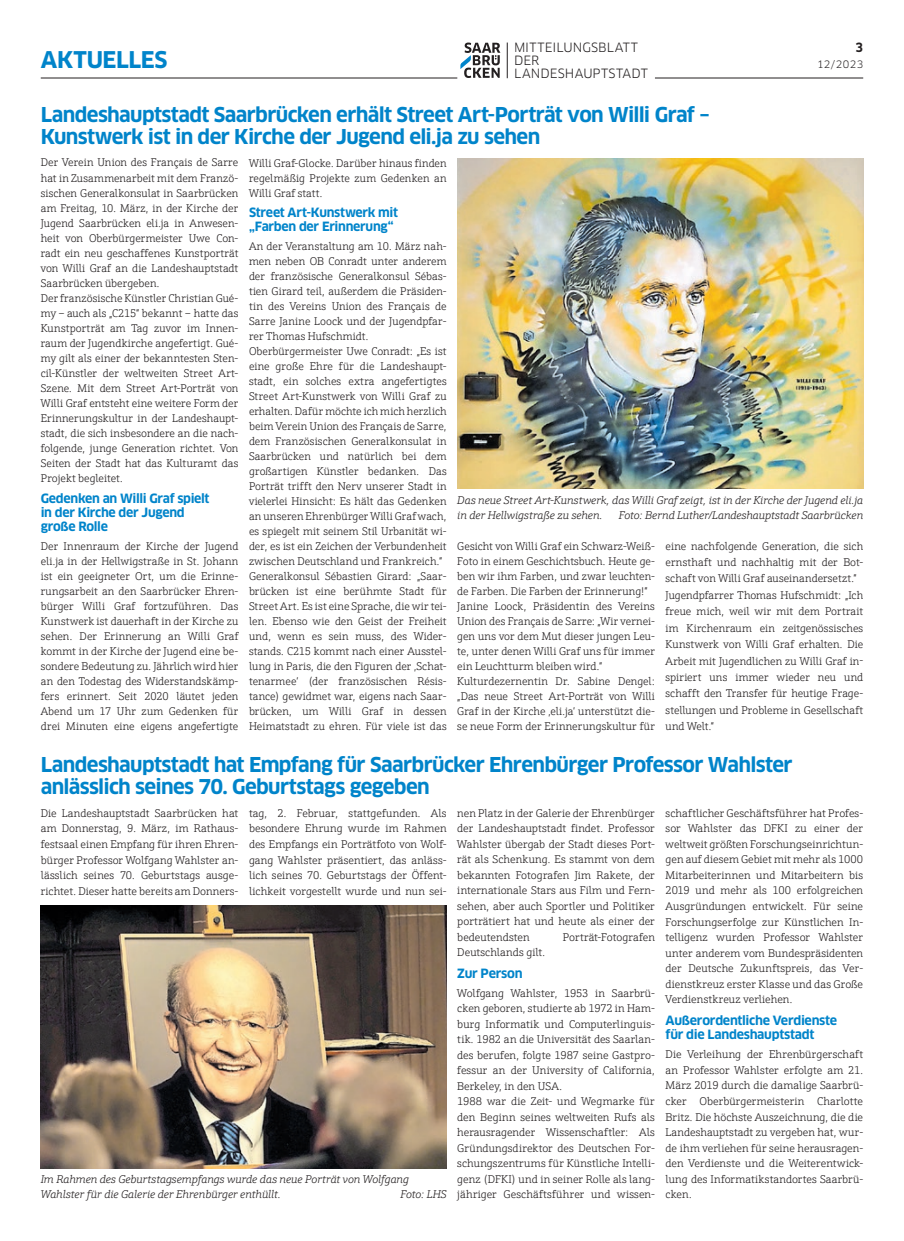
<style>
.page{position:relative;width:904px;height:1241px;background:#fff}
.page>*{position:absolute;margin:0;border:0;box-sizing:border-box;transform-origin:0 0}
.t1{font:700 22.5px "Clan OT";letter-spacing:-.015em;color:#0084ca}
.t2{font:700 20px/22.5px "Clan OT";letter-spacing:-.035em;color:#0084ca}
.t3{font:700 12.5px/13.8px "Clan OT";letter-spacing:-.025em;color:#0084ca}
.t4{font:12.5px/12.8px "Clan OT";letter-spacing:.005em;color:#231f20}
.t5{font:700 12.5px "Clan OT";color:#231f20;scale:.95 1}
.t6{font:300 11.25px/15px "Schnebel Slab Pro";color:#231f20;text-align:justify}
.t7{font:italic 300 11.25px/15px "Schnebel Slab Pro";letter-spacing:-.005em;color:#231f20}
.t8{font:10px "Clan OT";letter-spacing:.04em;color:#231f20}
</style>
<div class="page">
<hr style="left:655px;top:78px;width:208px;height:1px;background:#231f20">
<hr style="left:41px;top:78px;width:416px;height:1px;background:#231f20">
<svg style="left:460px;top:43px;width:40px;height:35px"></svg>
<hr style="left:507px;top:43px;width:1px;height:35px;background:#231f20">
<img style="left:41px;top:905px;width:405px;height:262px">
<img style="left:457px;top:158px;width:406px;height:330px">
<h1 class="t1" style="left:41px;top:47px;width:128px">Aktuelles</h1>
<p class="t4" style="left:514px;top:41px;width:135px">MITTEILUNGSBLATT<br>DER<br>LANDESHAUPTSTADT</p>
<h2 class="t2" style="left:41px;top:103px;width:670px">Landeshauptstadt Saarbrücken erhält Street Art-Porträt von Willi Graf –<br>Kunstwerk ist in der Kirche der Jugend eli.ja zu sehen</h2>
<p class="t5" style="left:855px;top:40px;width:10px">3</p>
<p class="t8" style="left:817px;top:58px;width:48px">12/2023</p>
<p class="t6" style="left:41px;top:155px;width:199px;text-align:left">Der Verein Union des Français de Sarre hat in Zusammenarbeit mit dem Franzö&shy;sischen Generalkonsulat in Saarbrücken am Freitag, 10. März, in der Kirche der Jugend Saarbrücken eli.ja in Anwesen&shy;heit von Oberbürgermeister Uwe Con&shy;radt ein neu geschaffenes Kunstporträt von Willi Graf an die Landeshauptstadt Saarbrücken übergeben.<br>Der französische Künstler Christian Gué&shy;my – auch als „C215“ bekannt – hatte das Kunstporträt am Tag zuvor im Innen&shy;raum der Jugendkirche angefertigt. Gué&shy;my gilt als einer der bekanntesten Sten&shy;cil-Künstler der weltweiten Street Art-Szene. Mit dem Street Art-Porträt von Willi Graf entsteht eine weitere Form der Erinnerungskultur in der Landeshaupt&shy;stadt, die sich insbesondere an die nach&shy;folgende, junge Generation richtet. Von Seiten der Stadt hat das Kulturamt das Projekt begleitet.</p>
<p class="t3" style="left:41px;top:492px;width:170px">Gedenken an Willi Graf spielt in der Kirche der Jugend große Rolle</p>
<p class="t6" style="left:41px;top:538px;width:199px">Der Innenraum der Kirche der Jugend eli.ja in der Hellwigstraße in St. Johann ist ein geeigneter Ort, um die Erinne&shy;rungsarbeit an den Saarbrücker Ehren&shy;bürger Willi Graf fortzuführen. Das Kunstwerk ist dauerhaft in der Kirche zu sehen. Der Erinnerung an Willi Graf kommt in der Kirche der Jugend eine be&shy;sondere Bedeutung zu. Jährlich wird hier an den Todestag des Widerstandskämp&shy;fers erinnert. Seit 2020 läutet jeden Abend um 17 Uhr zum Gedenken für drei Minuten eine eigens angefertigte</p>
<p class="t6" style="left:249px;top:155px;width:199px">Willi Graf-Glocke. Darüber hinaus finden regelmäßig Projekte zum Gedenken an Willi Graf statt.</p>
<p class="t3" style="left:249px;top:206px;width:150px">Street Art-Kunstwerk mit „Farben der Erinnerung“</p>
<p class="t6" style="left:249px;top:239px;width:199px;text-align:left">An der Veranstaltung am 10. März nah&shy;men neben OB Conradt unter anderem der französische Generalkonsul Sébas&shy;tien Girard teil, außerdem die Präsiden&shy;tin des Vereins Union des Français de Sarre Janine Loock und der Jugendpfar&shy;rer Thomas Hufschmidt.<br>Oberbürgermeister Uwe Conradt: „Es ist eine große Ehre für die Landeshaupt&shy;stadt, ein solches extra angefertigtes Street Art-Kunstwerk von Willi Graf zu erhalten. Dafür möchte ich mich herzlich beim Verein Union des Français de Sarre, dem Französischen Generalkonsulat in Saarbrücken und natürlich bei dem großartigen Künstler bedanken. Das Porträt trifft den Nerv unserer Stadt in vielerlei Hinsicht: Es hält das Gedenken an unseren Ehrenbürger Willi Graf wach, es spiegelt mit seinem Stil Urbanität wi&shy;der, es ist ein Zeichen der Verbundenheit zwischen Deutschland und Frankreich.“ Generalkonsul Sébastien Girard: „Saar&shy;brücken ist eine berühmte Stadt für Street Art. Es ist eine Sprache, die wir tei&shy;len. Ebenso wie den Geist der Freiheit und, wenn es sein muss, des Wider&shy;stands. C215 kommt nach einer Ausstel&shy;lung in Paris, die den Figuren der ‚Schat&shy;tenarmee‘ (der französischen Résis&shy;tance) gewidmet war, eigens nach Saar&shy;brücken, um Willi Graf in dessen Heimatstadt zu ehren. Für viele ist das</p>
<p class="t7" style="left:457px;top:492px;width:407px">Das neue Street Art-Kunstwerk, das Willi Graf zeigt, ist in der Kirche der Jugend eli.ja in der Hellwigstraße zu sehen.</p>
<p class="t7" style="left:619px;top:507px;width:246px">Foto: Bernd Luther/Landeshauptstadt Saarbrücken</p>
<p class="t6" style="left:457px;top:538px;width:199px;text-align:left">Gesicht von Willi Graf ein Schwarz-Weiß-Foto in einem Geschichtsbuch. Heute ge&shy;ben wir ihm Farben, und zwar leuchten&shy;de Farben. Die Farben der Erinnerung!“ Janine Loock, Präsidentin des Vereins Union des Français de Sarre: „Wir vernei&shy;gen uns vor dem Mut dieser jungen Leu&shy;te, unter denen Willi Graf uns für immer ein Leuchtturm bleiben wird.“ Kulturdezernentin Dr. Sabine Dengel: „Das neue Street Art-Porträt von Willi Graf in der Kirche ‚eli.ja‘ unterstützt die&shy;se neue Form der Erinnerungskultur für</p>
<p class="t6" style="left:665px;top:538px;width:199px;line-height:16.4px;text-align:left">eine nachfolgende Generation, die sich ernsthaft und nachhaltig mit der Bot&shy;schaft von Willi Graf auseinandersetzt.“ Jugendpfarrer Thomas Hufschmidt: „Ich freue mich, weil wir mit dem Portrait im Kirchenraum ein zeitgenössisches Kunstwerk von Willi Graf erhalten. Die Arbeit mit Jugendlichen zu Willi Graf in&shy;spiriert uns immer wieder neu und schafft den Transfer für heutige Frage&shy;stellungen und Probleme in Gesellschaft und Welt.“</p>
<h2 class="t2" style="left:41px;top:753px;width:753px">Landeshauptstadt hat Empfang für Saarbrücker Ehrenbürger Professor Wahlster anlässlich seines 70. Geburtstags gegeben</h2>
<p class="t6" style="left:41px;top:805px;width:199px;line-height:15.8px">Die Landeshauptstadt Saarbrücken hat am Donnerstag, 9. März, im Rathaus&shy;festsaal einen Empfang für ihren Ehren&shy;bürger Professor Wolfgang Wahlster an&shy;lässlich seines 70. Geburtstags ausge&shy;richtet. Dieser hatte bereits am Donners-</p>
<p class="t6" style="left:249px;top:805px;width:199px;line-height:15.8px">tag, 2. Februar, stattgefunden. Als besondere Ehrung wurde im Rahmen des Empfangs ein Porträtfoto von Wolf&shy;gang Wahlster präsentiert, das anläss&shy;lich seines 70. Geburtstags der Öffent&shy;lichkeit vorgestellt wurde und nun sei-</p>
<p class="t6" style="left:457px;top:805px;width:199px;line-height:15.5px">nen Platz in der Galerie der Ehrenbürger der Landeshauptstadt findet. Professor Wahlster übergab der Stadt dieses Port&shy;rät als Schenkung. Es stammt von dem bekannten Fotografen Jim Rakete, der internationale Stars aus Film und Fern&shy;sehen, aber auch Sportler und Politiker porträtiert hat und heute als einer der bedeutendsten</p>
<p class="t6" style="left:563px;top:929px;width:93px">Porträt-Fotografen</p>
<p class="t7" style="left:41px;top:1172px;width:370px">Im Rahmen des Geburtstagsempfangs wurde das neue Porträt von Wolfgang<br>Wahlster für die Galerie der Ehrenbürger enthüllt.</p>
<p class="t7" style="left:400px;top:1187px;width:48px">Foto: LHS</p>
<p class="t6" style="left:457px;top:945px;width:89px">Deutschlands gilt.</p>
<p class="t3" style="left:457px;top:966px;width:67px">Zur Person</p>
<p class="t6" style="left:457px;top:985px;width:199px;line-height:15.5px;text-align:left">Wolfgang Wahlster, 1953 in Saarbrü&shy;cken geboren, studierte ab 1972 in Ham&shy;burg Informatik und Computerlinguis&shy;tik. 1982 an die Universität des Saarlan&shy;des berufen, folgte 1987 seine Gastpro&shy;fessur an der University of California, Berkeley, in den USA.<br>1988 war die Zeit- und Wegmarke für den Beginn seines weltweiten Rufs als herausragender Wissenschaftler: Als Gründungsdirektor des Deutschen For&shy;schungszentrums für Künstliche Intelli&shy;genz (DFKI) und in seiner Rolle als lang&shy;jähriger Geschäftsführer und wissen-</p>
<p class="t6" style="left:665px;top:805px;width:199px;line-height:15.5px">schaftlicher Geschäftsführer hat Profes&shy;sor Wahlster das DFKI zu einer der weltweit größten Forschungseinrichtun&shy;gen auf diesem Gebiet mit mehr als 1000<br>Mitarbeiterinnen und Mitarbeitern bis 2019 und mehr als 100 erfolgreichen Ausgründungen entwickelt. Für seine Forschungserfolge zur Künstlichen In&shy;telligenz wurden Professor Wahlster unter anderem vom Bundespräsidenten der Deutsche Zukunftspreis, das Ver&shy;dienstkreuz erster Klasse und das Große Verdienstkreuz verliehen.</p>
<p class="t3" style="left:665px;top:1013px;width:173px;line-height:14.2px">Außerordentliche Verdienste für die Landeshauptstadt</p>
<p class="t6" style="left:665px;top:1046px;width:199px;line-height:15.5px">Die Verleihung der Ehrenbürgerschaft an Professor Wahlster erfolgte am 21.<br>März 2019 durch die damalige Saarbrü&shy;cker Oberbürgermeisterin Charlotte Britz. Die höchste Auszeichnung, die die Landeshauptstadt zu vergeben hat, wur&shy;de ihm verliehen für seine herausragen&shy;den Verdienste und die Weiterentwick&shy;lung des Informatikstandortes Saarbrü&shy;cken.</p>
</div>
